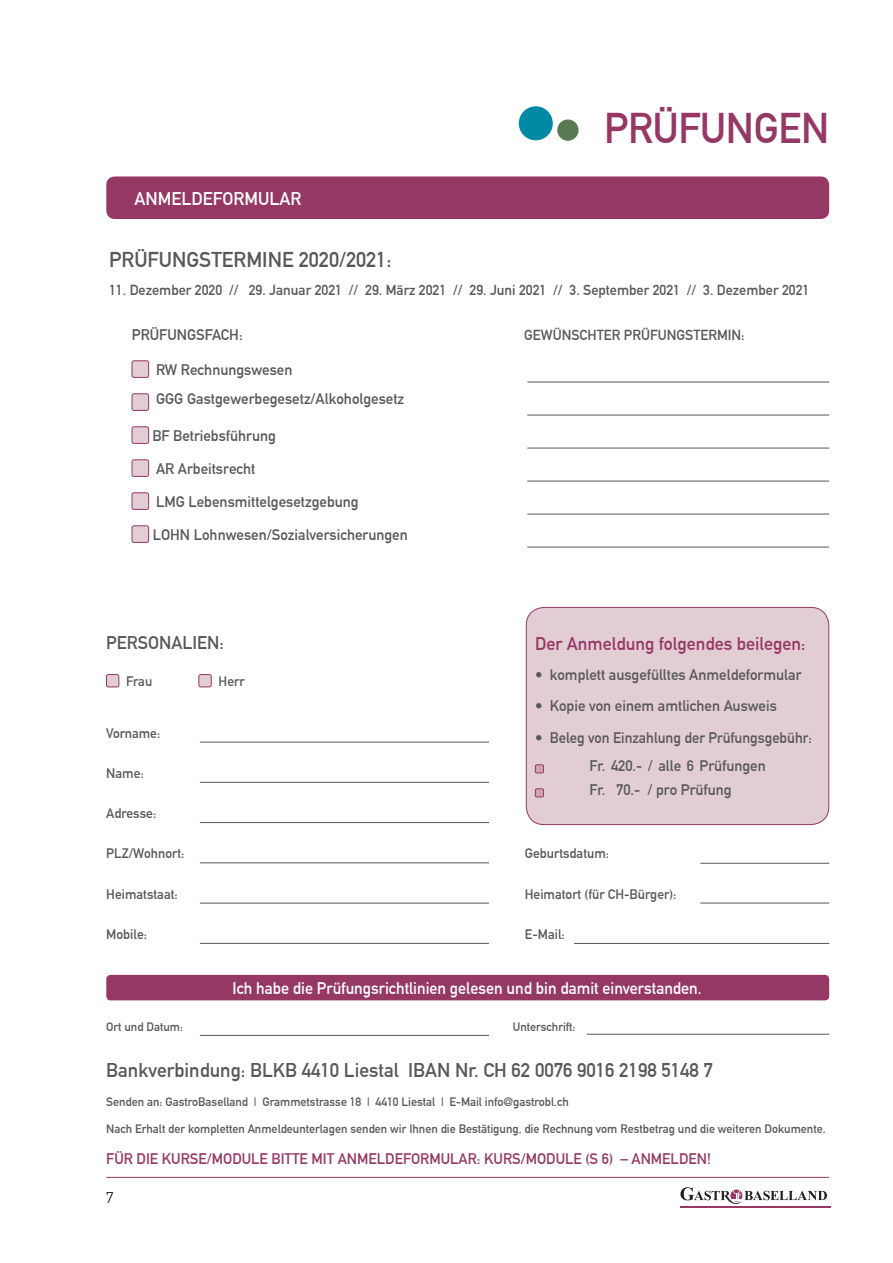
<style>
.page{position:relative;width:893px;height:1263px;background:#fff}
.page>*{position:absolute;margin:0;border:0;box-sizing:border-box;transform-origin:0 0}
.t1{font:700 42px "DIN Alternate";letter-spacing:-.01em;color:#963864}
.t2{font:700 21px "DIN Alternate";color:#57585a}
.t3{font:700 19.5px "DIN Alternate";color:#57585a}
.t4{font:700 18px "DIN Alternate";color:#963864}
.t5{font:700 18px "DIN Alternate";color:#fff}
.t6{font:700 18px "DIN Alternate";color:#57585a}
.t7{font:700 16.5px "DIN Alternate";color:#fff}
.t8{font:700 15px/28.2px "DIN Alternate";color:#57585a;text-align:center}
.t9{font:700 15px "DIN Alternate";color:#963864}
.t10{font:15px "DIN Regular Alternate";color:#231f20}
.t11{font:700 14.25px "DIN Alternate";color:#57585a}
.t12{font:700 13.5px "DIN Alternate";color:#57585a}
.t13{font:700 12px "DIN Alternate";color:#57585a}
</style>
<div class="page">
<svg style="left:680px;top:1187px;width:147px;height:17px"></svg>
<hr style="left:680px;top:1206px;width:150px;height:2px;background:#963864">
<hr style="left:106px;top:1177px;width:723px;height:1px;background:#963864">
<div style="left:519px;top:106px;width:34px;height:34px;background:#0089a4;border-radius:50%"></div>
<div style="left:557px;top:119px;width:21px;height:22px;background:#597952;border-radius:50%"></div>
<div style="left:106px;top:176px;width:723px;height:43px;background:#963864;border-radius:9px"></div>
<hr style="left:200px;top:742px;width:289px;height:1px;background:#57585a">
<hr style="left:200px;top:782px;width:289px;height:1px;background:#57585a">
<hr style="left:200px;top:822px;width:289px;height:1px;background:#57585a">
<hr style="left:200px;top:862px;width:289px;height:1px;background:#57585a">
<hr style="left:200px;top:903px;width:289px;height:1px;background:#57585a">
<hr style="left:200px;top:943px;width:289px;height:1px;background:#57585a">
<div style="left:106px;top:674px;width:13px;height:13px;background:#e3cdd4;border-radius:2px"></div>
<div style="left:106px;top:674px;width:13px;height:13px;border:1px solid #963864;border-radius:2px"></div>
<div style="left:199px;top:674px;width:12px;height:13px;background:#e3cdd4;border-radius:2px"></div>
<div style="left:199px;top:674px;width:12px;height:13px;border:1px solid #963864;border-radius:2px"></div>
<hr style="left:700px;top:863px;width:129px;height:1px;background:#57585a">
<hr style="left:700px;top:903px;width:129px;height:1px;background:#57585a">
<hr style="left:574px;top:943px;width:255px;height:1px;background:#57585a">
<div style="left:106px;top:975px;width:723px;height:25px;background:#963864;border-radius:4px"></div>
<div style="left:526px;top:607px;width:303px;height:218px;background:#e3cdd4;border-radius:18px"></div>
<div style="left:535px;top:765px;width:8px;height:8px;background:#caa3af;border-radius:2px"></div>
<div style="left:535px;top:765px;width:9px;height:8px;border:1px solid #963864;border-radius:2px"></div>
<div style="left:535px;top:789px;width:8px;height:8px;background:#caa3af;border-radius:2px"></div>
<div style="left:535px;top:789px;width:9px;height:8px;border:1px solid #963864;border-radius:2px"></div>
<div style="left:526px;top:607px;width:303px;height:218px;border:1px solid #963864;border-radius:18px"></div>
<hr style="left:200px;top:1035px;width:289px;height:1px;background:#57585a">
<hr style="left:587px;top:1034px;width:242px;height:1px;background:#57585a">
<hr style="left:527px;top:382px;width:302px;height:1px;background:#57585a">
<hr style="left:527px;top:415px;width:302px;height:1px;background:#57585a">
<hr style="left:527px;top:448px;width:302px;height:1px;background:#57585a">
<hr style="left:527px;top:481px;width:302px;height:1px;background:#57585a">
<hr style="left:527px;top:514px;width:302px;height:1px;background:#57585a">
<hr style="left:527px;top:547px;width:302px;height:1px;background:#57585a">
<div style="left:132px;top:361px;width:17px;height:16px;background:#e3cdd4;border-radius:2px"></div>
<div style="left:132px;top:361px;width:17px;height:17px;border:1px solid #963864;border-radius:2px"></div>
<div style="left:132px;top:394px;width:17px;height:16px;background:#e3cdd4;border-radius:2px"></div>
<div style="left:132px;top:394px;width:17px;height:17px;border:1px solid #963864;border-radius:2px"></div>
<div style="left:132px;top:427px;width:17px;height:16px;background:#e3cdd4;border-radius:2px"></div>
<div style="left:132px;top:427px;width:17px;height:17px;border:1px solid #963864;border-radius:2px"></div>
<div style="left:132px;top:460px;width:17px;height:16px;background:#e3cdd4;border-radius:2px"></div>
<div style="left:132px;top:460px;width:17px;height:17px;border:1px solid #963864;border-radius:2px"></div>
<div style="left:132px;top:493px;width:17px;height:16px;background:#e3cdd4;border-radius:2px"></div>
<div style="left:132px;top:493px;width:17px;height:17px;border:1px solid #963864;border-radius:2px"></div>
<div style="left:132px;top:526px;width:17px;height:16px;background:#e3cdd4;border-radius:2px"></div>
<div style="left:132px;top:526px;width:17px;height:17px;border:1px solid #963864;border-radius:2px"></div>
<p class="t5" style="left:135px;top:185px;width:168px">ANMELDEFORMULAR</p>
<h1 class="t1" style="left:604px;top:96px;width:227px">PRÜFUNGEN</h1>
<h2 class="t2" style="left:109px;top:244px;width:284px">PRÜFUNGSTERMINE 2020/2021:</h2>
<p class="t11" style="left:109px;top:279px;width:702px">11. Dezember 2020 // 29. Januar 2021 // 29. März 2021 // 29. Juni 2021 // 3. September 2021 // 3. Dezember 2021</p>
<p class="t8" style="left:132px;top:320px;width:112px">PRÜFUNGSFACH:</p>
<p class="t11" style="left:524px;top:324px;width:222px">GEWÜNSCHTER PRÜFUNGSTERMIN:</p>
<p class="t8" style="left:156px;top:354px;width:250px;line-height:29.4px;text-align:left">RW Rechnungswesen<br>GGG Gastgewerbegesetz/Alkoholgesetz</p>
<p class="t8" style="left:152px;top:420px;width:125px">BF Betriebsführung</p>
<p class="t8" style="left:156px;top:453px;width:101px">AR Arbeitsrecht</p>
<p class="t8" style="left:156px;top:486px;width:204px">LMG Lebensmittelgesetzgebung</p>
<p class="t8" style="left:153px;top:519px;width:257px">LOHN Lohnwesen/Sozialversicherungen</p>
<p class="t6" style="left:106px;top:629px;width:119px">PERSONALIEN:</p>
<p class="t12" style="left:126px;top:671px;width:28px">Frau</p>
<p class="t12" style="left:219px;top:671px;width:28px">Herr</p>
<p class="t4" style="left:535px;top:630px;width:272px">Der Anmeldung folgendes beilegen:</p>
<p class="t8" style="left:535px;top:659px;width:268px">• komplett ausgefülltes Anmeldeformular</p>
<p class="t8" style="left:535px;top:691px;width:243px">• Kopie von einem amtlichen Ausweis</p>
<p class="t8" style="left:535px;top:723px;width:278px">• Beleg von Einzahlung der Prüfungsgebühr:<br>Fr. 420.- / alle 6 Prüfungen</p>
<p class="t8" style="left:589px;top:775px;width:144px">Fr. 70.- / pro Prüfung</p>
<p class="t12" style="left:106px;top:723px;width:55px">Vorname:</p>
<p class="t12" style="left:106px;top:763px;width:39px">Name:</p>
<p class="t12" style="left:106px;top:803px;width:51px">Adresse:</p>
<p class="t12" style="left:106px;top:843px;width:80px">PLZ/Wohnort:</p>
<p class="t12" style="left:525px;top:843px;width:86px">Geburtsdatum:</p>
<p class="t12" style="left:106px;top:884px;width:73px">Heimatstaat:</p>
<p class="t12" style="left:525px;top:884px;width:153px">Heimatort (für CH-Bürger):</p>
<p class="t12" style="left:106px;top:924px;width:42px">Mobile:</p>
<p class="t12" style="left:525px;top:924px;width:41px">E-Mail:</p>
<p class="t7" style="left:233px;top:976px;width:471px">Ich habe die Prüfungsrichtlinien gelesen und bin damit einverstanden.</p>
<p class="t13" style="left:106px;top:1017px;width:78px">Ort und Datum:</p>
<p class="t13" style="left:513px;top:1017px;width:64px">Unterschrift:</p>
<h3 class="t3" style="left:106px;top:1055px;width:608px">Bankverbindung: BLKB 4410 Liestal IBAN Nr. CH 62 0076 9016 2198 5148 7</h3>
<p class="t13" style="left:106px;top:1093px;width:464px">Senden an: GastroBaselland | Grammetstrasse 18 | 4410 Liestal | E-Mail info@gastrobl.ch</p>
<p class="t13" style="left:106px;top:1119px;width:721px">Nach Erhalt der kompletten Anmeldeunterlagen senden wir Ihnen die Bestätigung, die Rechnung vom Restbetrag und die weiteren Dokumente.</p>
<p class="t9" style="left:106px;top:1147px;width:606px">FÜR DIE KURSE/MODULE BITTE MIT ANMELDEFORMULAR: KURS/MODULE (S 6) – ANMELDEN!</p>
<p class="t10" style="left:106px;top:1186px;width:9px">7</p>
</div>
